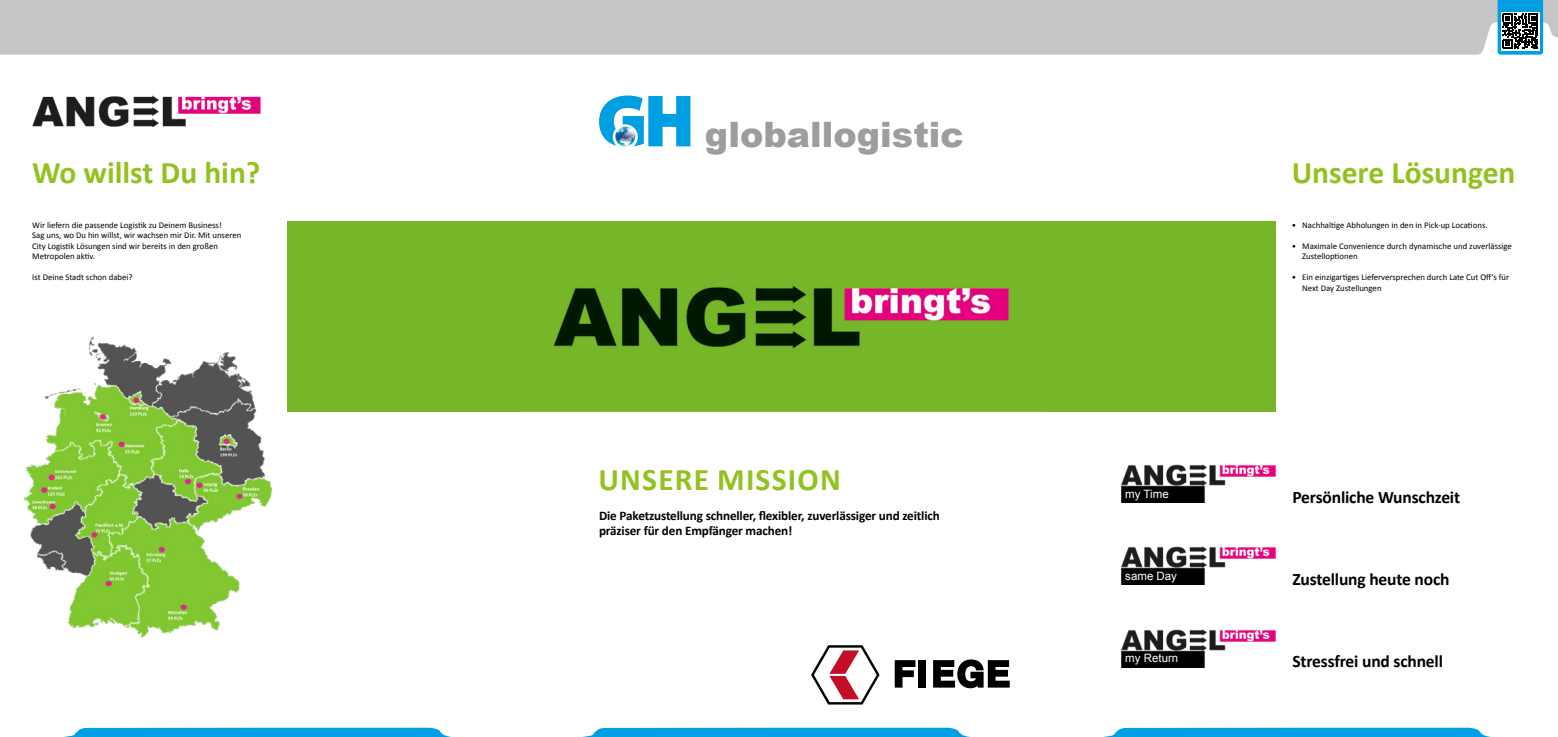
<style>
.page{position:relative;width:1558px;height:737px;background:#fff}
.page>*{position:absolute;margin:0;border:0;box-sizing:border-box;transform-origin:0 0}
.t1{font:900 35px "Arial";color:#9d9d9c}
.t2{font:700 31.5px "Calibri";color:#93c120}
.t3{font:700 31.5px "Calibri";letter-spacing:.04em;color:#93c120}
.t4{font:700 17.5px "Calibri";letter-spacing:-.01em;color:#000}
.t5{font:700 13.12px/15.8px "Calibri";letter-spacing:-.01em;color:#000}
.t6{font:11.46px "Arial";color:#fff}
.t7{font:8.75px/10.5px "Calibri";color:#000}
</style>
<div class="page">
<div style="left:0;top:0;width:1558px;height:55px;background:#c6c6c6"></div>
<svg style="left:583px;top:727px;width:387px;height:10px"></svg>
<svg style="left:64px;top:727px;width:387px;height:10px"></svg>
<svg style="left:1104px;top:727px;width:387px;height:10px"></svg>
<svg style="left:599px;top:95px;width:91px;height:51px"></svg>
<img style="left:615px;top:127px;width:20px;height:19px">
<img style="left:24px;top:336px;width:248px;height:301px">
<img style="left:521px;top:221px;width:521px;height:191px">
<div style="left:287px;top:221px;width:234px;height:191px;background:#76b729"></div>
<div style="left:1042px;top:221px;width:234px;height:191px;background:#76b729"></div>
<img style="left:1121px;top:464px;width:155px;height:38px">
<img style="left:1121px;top:629px;width:155px;height:38px">
<img style="left:1121px;top:547px;width:155px;height:37px">
<img style="left:32px;top:96px;width:228px;height:31px">
<svg style="left:895px;top:660px;width:20px;height:27px"></svg>
<div style="left:918px;top:660px;width:8px;height:27px;background:#000"></div>
<svg style="left:933px;top:659px;width:76px;height:29px"></svg>
<svg style="left:811px;top:645px;width:68px;height:59px"></svg>
<svg style="left:1497px;top:0;width:46px;height:55px"></svg>
<h1 class="t1" style="left:705px;top:109px;width:260px">globallogistic</h1>
<h2 class="t2" style="left:32px;top:153px;width:230px">Wo willst Du hin?</h2>
<h2 class="t2" style="left:1291px;top:153px;width:225px">Unsere Lösungen</h2>
<p class="t7" style="left:32px;top:219px;width:211px">Wir liefern die passende Logistik zu Deinem Business!<br>Sag uns, wo Du hin willst, wir wachsen mir Dir. Mit unseren City Logistik Lösungen sind wir bereits in den großen Metropolen aktiv.</p>
<p class="t7" style="left:32px;top:271px;width:102px">Ist Deine Stadt schon dabei?</p>
<h2 class="t3" style="left:598px;top:460px;width:244px">UNSERE MISSION</h2>
<h3 class="t5" style="left:599px;top:507px;width:342px">Die Paketzustellung schneller, flexibler, zuverlässiger und zeitlich präziser für den Empfänger machen!</h3>
<p class="t7" style="left:1291px;top:219px;width:197px">• Nachhaltige Abholungen in den in Pick-up Locations.</p>
<p class="t7" style="left:1302px;top:240px;width:211px;text-indent:-10px">• Maximale Convenience durch dynamische und zuverlässige<br>Zustelloptionen</p>
<p class="t7" style="left:1302px;top:271px;width:208px;text-indent:-10px">• Ein einzigartiges Lieferversprechen durch Late Cut Off‘s für<br>Next Day Zustellungen</p>
<h3 class="t6" style="left:1125px;top:486px;width:45px">my Time</h3>
<h3 class="t4" style="left:1292px;top:486px;width:169px">Persönliche Wunschzeit</h3>
<h3 class="t6" style="left:1125px;top:568px;width:53px">same Day</h3>
<h3 class="t4" style="left:1292px;top:568px;width:159px">Zustellung heute noch</h3>
<h3 class="t6" style="left:1125px;top:650px;width:54px">my Return</h3>
<h3 class="t4" style="left:1292px;top:650px;width:152px">Stressfrei und schnell</h3>
</div>
